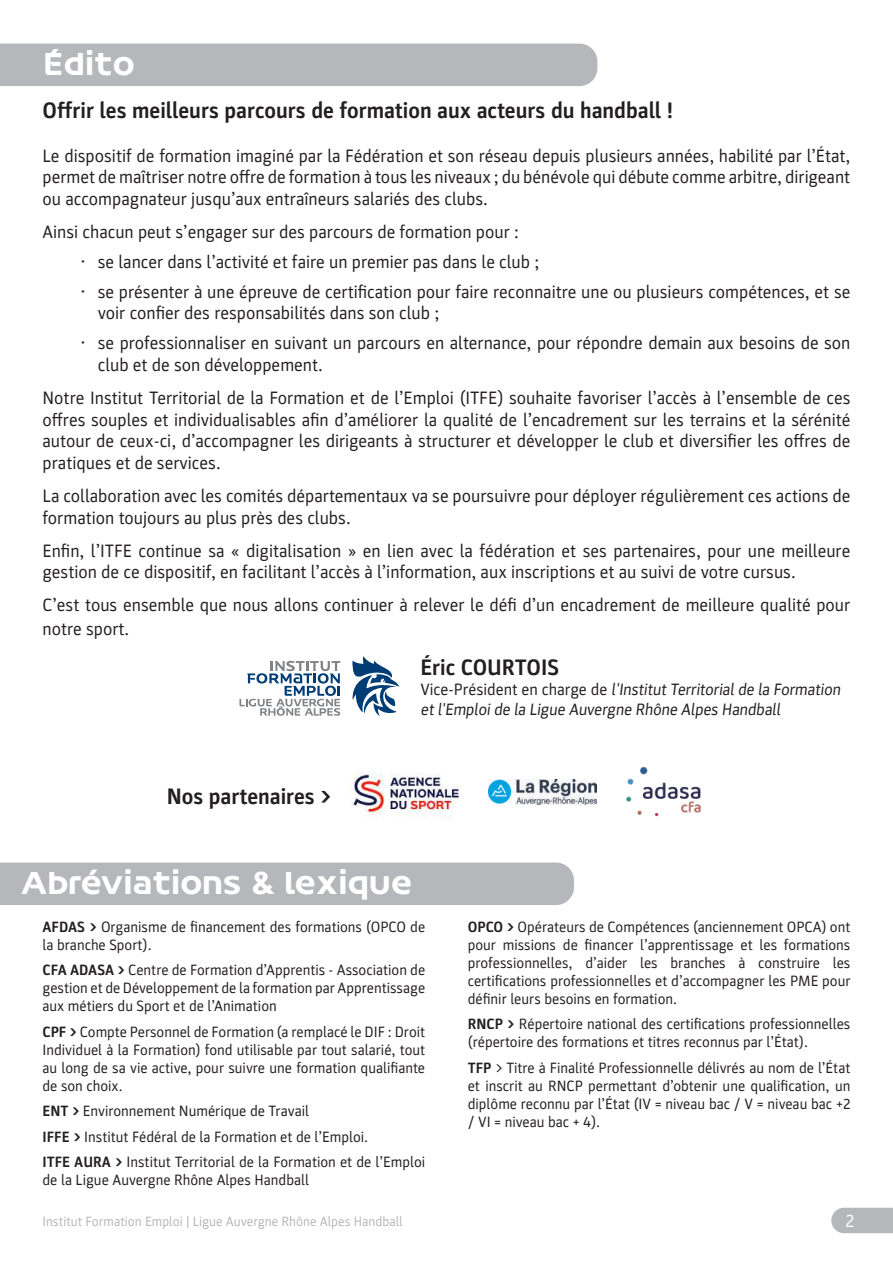
<style>
.page{position:relative;width:893px;height:1263px;background:#fff}
.page>*{position:absolute;margin:0;border:0;box-sizing:border-box;transform-origin:0 0}
.t1{font:30px "FF Hand";color:#fff}
.t2{font:700 22.5px "Parka";color:#231f20}
.t3{font:18px/21.6px "Parka";color:#231f20}
.t4{font:18px "Parka";color:#fff}
.t5{font:16.5px/19.8px "Parka";color:#231f20}
.t6{font:15px/18px "Parka";color:#231f20;text-align:justify}
.t7{font:13.5px "Parka";color:#b6b7bb}
.s1{font-weight:700}
</style>
<div class="page">
<svg style="left:352px;top:656px;width:48px;height:60px"></svg>
<svg style="left:239px;top:661px;width:101px;height:55px"></svg>
<div style="left:0;top:44px;width:597px;height:42px;background:#b6b7bb"></div>
<img style="left:350px;top:772px;width:111px;height:47px">
<div style="left:0;top:862px;width:574px;height:43px;background:#b6b7bb"></div>
<img style="left:626px;top:767px;width:75px;height:50px">
<img style="left:489px;top:780px;width:107px;height:25px">
<div style="left:831px;top:1208px;width:62px;height:25px;background:#b6b7bb"></div>
<h1 class="t1" style="left:45px;top:45px;width:92px">Édito</h1>
<p class="t2" style="left:43px;top:98px;width:632px">Offrir les meilleurs parcours de formation aux acteurs du handball !</p>
<p class="t3" style="left:43px;top:145px;width:809px;text-align:justify">Le dispositif de formation imaginé par la Fédération et son réseau depuis plusieurs années, habilité par l’État, permet de maîtriser notre offre de formation à tous les niveaux ; du bénévole qui débute comme arbitre, dirigeant ou accompagnateur jusqu’aux entraîneurs salariés des clubs.</p>
<p class="t3" style="left:43px;top:221px;width:478px">Ainsi chacun peut s’engager sur des parcours de formation pour :</p>
<p class="t3" style="left:81px;top:251px;width:460px">• se lancer dans l’activité et faire un premier pas dans le club ;</p>
<p class="t3" style="left:98px;top:281px;width:754px;text-indent:-17px">• se présenter à une épreuve de certification pour faire reconnaitre une ou plusieurs compétences, et se voir confier des responsabilités dans son club ;</p>
<p class="t3" style="left:98px;top:333px;width:754px;text-indent:-17px">• se professionnaliser en suivant un parcours en alternance, pour répondre demain aux besoins de son club et de son développement.</p>
<p class="t3" style="left:43px;top:387px;width:809px;text-align:justify">Notre Institut Territorial de la Formation et de l’Emploi (ITFE) souhaite favoriser l’accès à l’ensemble de ces offres souples et individualisables afin d’améliorer la qualité de l’encadrement sur les terrains et la sérénité autour de ceux-ci, d’accompagner les dirigeants à structurer et développer le club et diversifier les offres de pratiques et de services.</p>
<p class="t3" style="left:43px;top:485px;width:809px">La collaboration avec les comités départementaux va se poursuivre pour déployer régulièrement ces actions de formation toujours au plus près des clubs.</p>
<p class="t3" style="left:43px;top:540px;width:809px">Enfin, l’ITFE continue sa « digitalisation » en lien avec la fédération et ses partenaires, pour une meilleure gestion de ce dispositif, en facilitant l’accès à l’information, aux inscriptions et au suivi de votre cursus.</p>
<p class="t3" style="left:43px;top:593px;width:809px;line-height:23.4px">C’est tous ensemble que nous allons continuer à relever le défi d’un encadrement de meilleure qualité pour notre sport.</p>
<p class="t2" style="left:421px;top:655px;width:140px">Éric COURTOIS</p>
<p class="t5" style="left:421px;top:679px;width:424px">Vice-Président en charge de l'Institut Territorial de la Formation et l'Emploi de la Ligue Auvergne Rhône Alpes Handball</p>
<p class="t2" style="left:167px;top:784px;width:166px">Nos partenaires &gt;</p>
<h1 class="t1" style="left:21px;top:864px;width:393px">Abréviations &amp; lexique</h1>
<p class="t6" style="left:43px;top:918px;width:384px"><span class="s1">AFDAS &gt;</span> Organisme de financement des formations (OPCO de la branche Sport).</p>
<p class="t6" style="left:43px;top:961px;width:384px"><span class="s1">CFA ADASA &gt;</span> Centre de Formation d’Apprentis - Association de gestion et de Développement de la formation par Apprentissage aux métiers du Sport et de l’Animation</p>
<p class="t6" style="left:43px;top:1023px;width:384px"><span class="s1">CPF &gt;</span> Compte Personnel de Formation (a remplacé le DIF : Droit Individuel à la Formation) fond utilisable par tout salarié, tout au long de sa vie active, pour suivre une formation qualifiante de son choix.</p>
<p class="t6" style="left:43px;top:1098px;width:384px;line-height:25.5px;text-align:left"><span class="s1">ENT &gt;</span> Environnement Numérique de Travail<br><span class="s1">IFFE &gt;</span> Institut Fédéral de la Formation et de l’Emploi.<br><span class="s1">ITFE AURA &gt;</span> Institut Territorial de la Formation et de l’Emploi</p>
<p class="t6" style="left:43px;top:1171px;width:268px">de la Ligue Auvergne Rhône Alpes Handball</p>
<p class="t7" style="left:43px;top:1213px;width:362px">Institut Formation Emploi | Ligue Auvergne Rhône Alpes Handball</p>
<p class="t6" style="left:468px;top:918px;width:384px"><span class="s1">OPCO &gt;</span> Opérateurs de Compétences (anciennement OPCA) ont pour missions de financer l’apprentissage et les formations professionnelles, d’aider les branches à construire les certifications professionnelles et d’accompagner les PME pour définir leurs besoins en formation.</p>
<p class="t6" style="left:468px;top:1015px;width:384px"><span class="s1">RNCP &gt;</span> Répertoire national des certifications professionnelles (répertoire des formations et titres reconnus par l’État).</p>
<p class="t6" style="left:468px;top:1059px;width:384px"><span class="s1">TFP</span> &gt; Titre à Finalité Professionnelle délivrés au nom de l’État et inscrit au RNCP permettant d’obtenir une qualification, un diplôme reconnu par l’État (IV = niveau bac / V = niveau bac +2 / VI = niveau bac + 4).</p>
<p class="t4" style="left:846px;top:1211px;width:10px">2</p>
</div>
